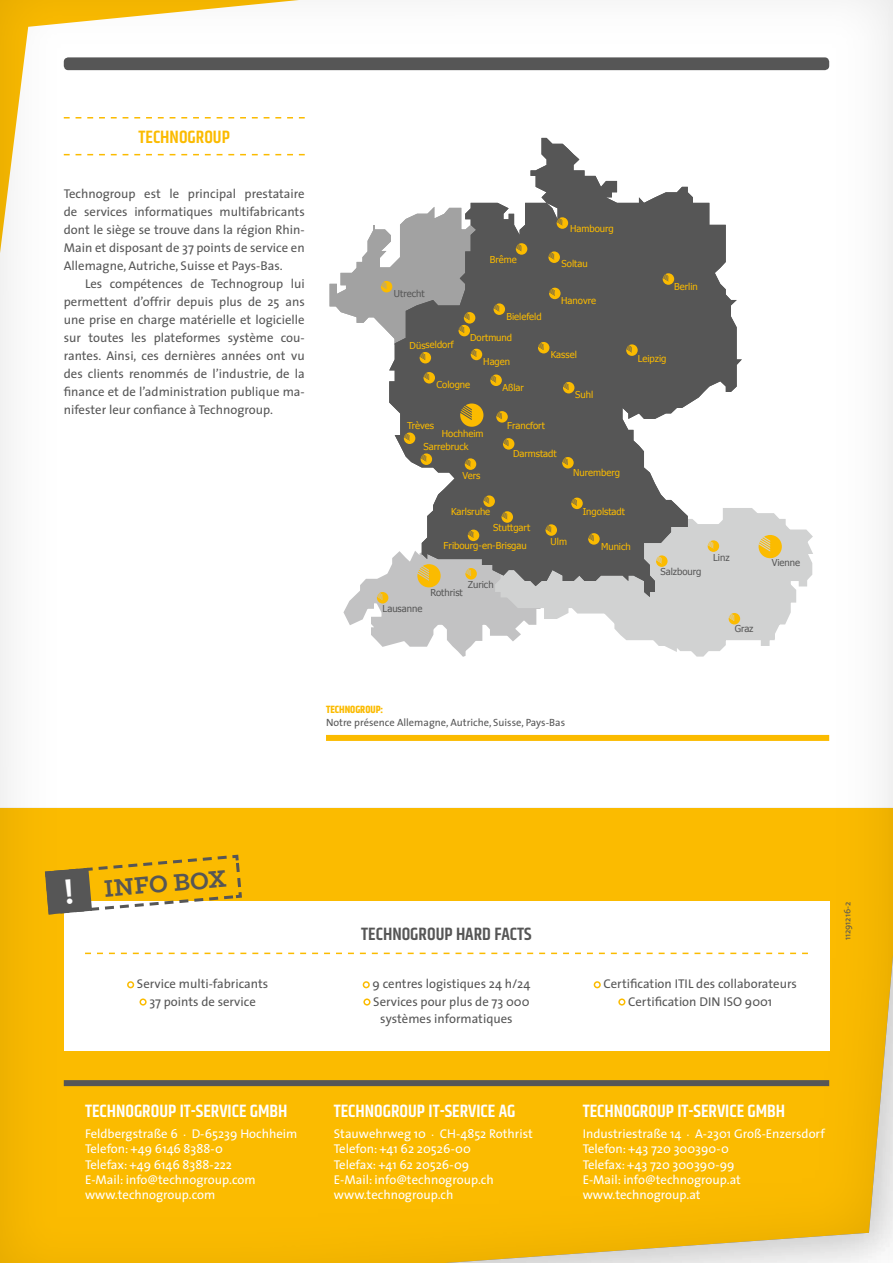
<style>
.page{position:relative;width:893px;height:1263px;background:#fff}
.page>*{position:absolute;margin:0;border:0;box-sizing:border-box;transform-origin:0 0}
.t1{font:700 27px "Klinic Slab";color:#565656}
.t2{font:600 18px "Khand";color:#fff}
.t3{font:600 18px "Khand";color:#565656}
.t4{font:600 18px "Khand";color:#fbbb00}
.t5{font:12.75px/18px "The Sans";color:#565656;text-align:justify}
.t6{font:12.75px/15.3px "The Sans";color:#fff}
.t7{font:10.5px "The Sans";color:#565656}
.t8{font:700 10.5px "Khand";color:#fbbb00}
.t9{font:9.45px "Tahoma";color:#fbbb00}
.t10{font:9.45px "Tahoma";color:#565656}
.t11{font:9px "The Sans";color:#565656}
.s1{font-size:39.75px;color:#fff}
.s2{font-size:6px}
</style>
<div class="page">
<div style="left:0;top:0;width:893px;height:1263px;background:#dadada;opacity:.75"></div>
<div style="left:64px;top:901px;width:765px;height:150px;background:#fff"></div>
<div style="left:879px;top:0;width:14px;height:1263px;background:#565656;opacity:.05"></div>
<hr style="left:891px;top:0;width:2px;height:1263px;background:#dadada;opacity:.75">
<svg style="left:64px;top:117px;width:241px;height:2px"></svg>
<svg style="left:64px;top:154px;width:241px;height:1px"></svg>
<div style="left:64px;top:57px;width:765px;height:13px;background:#565656;border-radius:4px"></div>
<svg style="left:43px;top:853px;width:201px;height:63px"></svg>
<div style="left:326px;top:735px;width:503px;height:6px;background:#fbbb00"></div>
<svg style="left:557px;top:506px;width:258px;height:152px"></svg>
<svg style="left:389px;top:138px;width:353px;height:459px;fill:#565656"></svg>
<svg style="left:460px;top:403px;width:23px;height:24px"></svg>
<svg style="left:423px;top:372px;width:12px;height:11px"></svg>
<svg style="left:404px;top:432px;width:11px;height:12px"></svg>
<svg style="left:421px;top:453px;width:11px;height:12px"></svg>
<svg style="left:465px;top:458px;width:11px;height:12px"></svg>
<svg style="left:503px;top:438px;width:11px;height:12px"></svg>
<svg style="left:496px;top:411px;width:12px;height:12px"></svg>
<svg style="left:563px;top:382px;width:11px;height:11px"></svg>
<svg style="left:490px;top:374px;width:12px;height:12px"></svg>
<svg style="left:494px;top:303px;width:11px;height:12px"></svg>
<svg style="left:516px;top:243px;width:11px;height:12px"></svg>
<svg style="left:548px;top:251px;width:12px;height:12px"></svg>
<svg style="left:557px;top:217px;width:11px;height:12px"></svg>
<svg style="left:663px;top:273px;width:11px;height:12px"></svg>
<svg style="left:538px;top:342px;width:11px;height:11px"></svg>
<svg style="left:626px;top:344px;width:12px;height:12px"></svg>
<svg style="left:562px;top:457px;width:12px;height:11px"></svg>
<svg style="left:571px;top:498px;width:12px;height:11px"></svg>
<svg style="left:588px;top:533px;width:12px;height:12px"></svg>
<svg style="left:549px;top:288px;width:12px;height:11px"></svg>
<svg style="left:708px;top:540px;width:11px;height:12px"></svg>
<svg style="left:656px;top:555px;width:11px;height:12px"></svg>
<svg style="left:729px;top:613px;width:11px;height:11px"></svg>
<svg style="left:758px;top:535px;width:24px;height:23px"></svg>
<svg style="left:342px;top:495px;width:215px;height:168px"></svg>
<svg style="left:330px;top:207px;width:152px;height:156px"></svg>
<div style="left:127px;top:981px;width:7px;height:7px;border:2px solid #fbbb00;border-radius:50%"></div>
<div style="left:140px;top:998px;width:7px;height:7px;border:2px solid #fbbb00;border-radius:50%"></div>
<div style="left:363px;top:981px;width:7px;height:7px;border:2px solid #fbbb00;border-radius:50%"></div>
<div style="left:363px;top:998px;width:7px;height:7px;border:2px solid #fbbb00;border-radius:50%"></div>
<div style="left:594px;top:981px;width:7px;height:7px;border:2px solid #fbbb00;border-radius:50%"></div>
<div style="left:618px;top:998px;width:7px;height:7px;border:2px solid #fbbb00;border-radius:50%"></div>
<svg style="left:85px;top:953px;width:723px;height:1px"></svg>
<div style="left:64px;top:1080px;width:765px;height:6px;background:#565656"></div>
<h2 class="t4" style="left:139px;top:125px;width:93px">TECHNOGROUP</h2>
<p class="t5" style="left:64px;top:184px;width:242px">Technogroup est le principal prestataire de services informatiques multifabricants dont le siège se trouve dans la région Rhin-Main et disposant de 37 points de service en Allemagne, Autriche, Suisse et Pays-Bas.</p>
<p class="t5" style="left:64px;top:274px;width:242px;text-indent:21px">Les compétences de Technogroup lui permettent d’offrir depuis plus de 25 ans une prise en charge matérielle et logicielle sur toutes les plateformes système cou&shy;rantes. Ainsi, ces dernières années ont vu des clients renommés de l’industrie, de la finance et de l’administration publique ma&shy;nifester leur confiance à Technogroup.</p>
<p class="t10" style="left:394px;top:287px;width:32px">Utrecht</p>
<p class="t9" style="left:409px;top:339px;width:46px;rotate:-1deg">Düsseldorf</p>
<p class="t9" style="left:490px;top:253px;width:29px">Brême</p>
<p class="t9" style="left:506px;top:310px;width:37px">Bielefeld</p>
<p class="t9" style="left:470px;top:332px;width:44px">Dortmund</p>
<p class="t9" style="left:483px;top:355px;width:28px">Hagen</p>
<p class="t9" style="left:436px;top:379px;width:35px">Cologne</p>
<p class="t9" style="left:502px;top:381px;width:23px">Aßlar</p>
<p class="t9" style="left:570px;top:223px;width:45px">Hambourg</p>
<p class="t9" style="left:561px;top:257px;width:28px">Soltau</p>
<p class="t9" style="left:561px;top:294px;width:36px">Hanovre</p>
<p class="t9" style="left:551px;top:348px;width:28px">Kassel</p>
<p class="t9" style="left:575px;top:388px;width:20px">Suhl</p>
<p class="t9" style="left:674px;top:280px;width:25px">Berlin</p>
<p class="t9" style="left:638px;top:352px;width:30px">Leipzig</p>
<p class="t9" style="left:407px;top:419px;width:29px">Trèves</p>
<p class="t9" style="left:442px;top:427px;width:43px">Hochheim</p>
<p class="t9" style="left:423px;top:440px;width:47px">Sarrebruck</p>
<p class="t9" style="left:507px;top:419px;width:39px">Francfort</p>
<p class="t9" style="left:513px;top:447px;width:45px">Darmstadt</p>
<p class="t9" style="left:573px;top:466px;width:48px">Nuremberg</p>
<p class="t9" style="left:583px;top:505px;width:44px">Ingolstadt</p>
<p class="t9" style="left:463px;top:469px;width:19px">Vers</p>
<p class="t9" style="left:451px;top:505px;width:41px">Karlsruhe</p>
<p class="t9" style="left:444px;top:539px;width:85px">Fribourg-en-Brisgau</p>
<p class="t9" style="left:601px;top:540px;width:31px">Munich</p>
<p class="t9" style="left:493px;top:521px;width:38px">Stuttgart</p>
<p class="t9" style="left:551px;top:535px;width:18px">Ulm</p>
<p class="t10" style="left:383px;top:603px;width:41px">Lausanne</p>
<p class="t10" style="left:468px;top:578px;width:27px">Zurich</p>
<p class="t10" style="left:430px;top:586px;width:34px">Rothrist</p>
<p class="t10" style="left:660px;top:565px;width:43px">Salzbourg</p>
<p class="t10" style="left:713px;top:551px;width:18px">Linz</p>
<p class="t10" style="left:735px;top:623px;width:20px">Graz</p>
<p class="t10" style="left:772px;top:556px;width:30px">Vienne</p>
<p class="t8" style="left:326px;top:702px;width:59px">TECHNOGROUP:</p>
<p class="t7" style="left:326px;top:713px;width:241px">Notre présence Allemagne, Autriche, Suisse, Pays-Bas</p>
<h1 class="t1" style="left:62px;top:874px;width:165px;rotate:-5deg"><span class="s1">!</span> INFO BOX</h1>
<p class="t5" style="left:137px;top:975px;width:133px;line-height:17.2px;text-align:center">Service multi-fabricants<br>37 points de service</p>
<h2 class="t2" style="left:85px;top:1099px;width:204px">TECHNOGROUP IT-SERVICE GMBH</h2>
<p class="t6" style="left:85px;top:1126px;width:214px">Feldbergstraße 6 <span class="s2">•</span> D-65239 Hochheim<br>Telefon: +49 6146 8388-0<br>Telefax: +49 6146 8388-222<br>E-Mail: info@technogroup.com www.technogroup.com</p>
<h2 class="t3" style="left:361px;top:921px;width:172px">TECHNOGROUP HARD FACTS</h2>
<p class="t5" style="left:373px;top:975px;width:159px">9 centres logistiques 24 h/24</p>
<p class="t5" style="left:373px;top:992px;width:158px">Services pour plus de 73 000</p>
<p class="t5" style="left:380px;top:1009px;width:134px">systèmes informatiques</p>
<h2 class="t2" style="left:334px;top:1099px;width:183px">TECHNOGROUP IT-SERVICE AG</h2>
<p class="t6" style="left:334px;top:1126px;width:201px">Stauwehrweg 10 <span class="s2">•</span> CH-4852 Rothrist<br>Telefon: +41 62 20526-00<br>Telefax: +41 62 20526-09<br>E-Mail: info@technogroup.ch www.technogroup.ch</p>
<p class="t5" style="left:604px;top:975px;width:195px;line-height:17.2px;text-align:center">Certification ITIL des collaborateurs<br>Certification DIN ISO 9001</p>
<p class="t11" style="left:840px;top:940px;width:40px;rotate:-90deg">11291216-2</p>
<h2 class="t2" style="left:583px;top:1099px;width:204px">TECHNOGROUP IT-SERVICE GMBH</h2>
<p class="t6" style="left:583px;top:1126px;width:244px">Industriestraße 14 <span class="s2">•</span> A-2301 Groß-Enzersdorf<br>Telefon: +43 720 300390-0<br>Telefax: +43 720 300390-99<br>E-Mail: info@technogroup.at www.technogroup.at</p>
</div>
